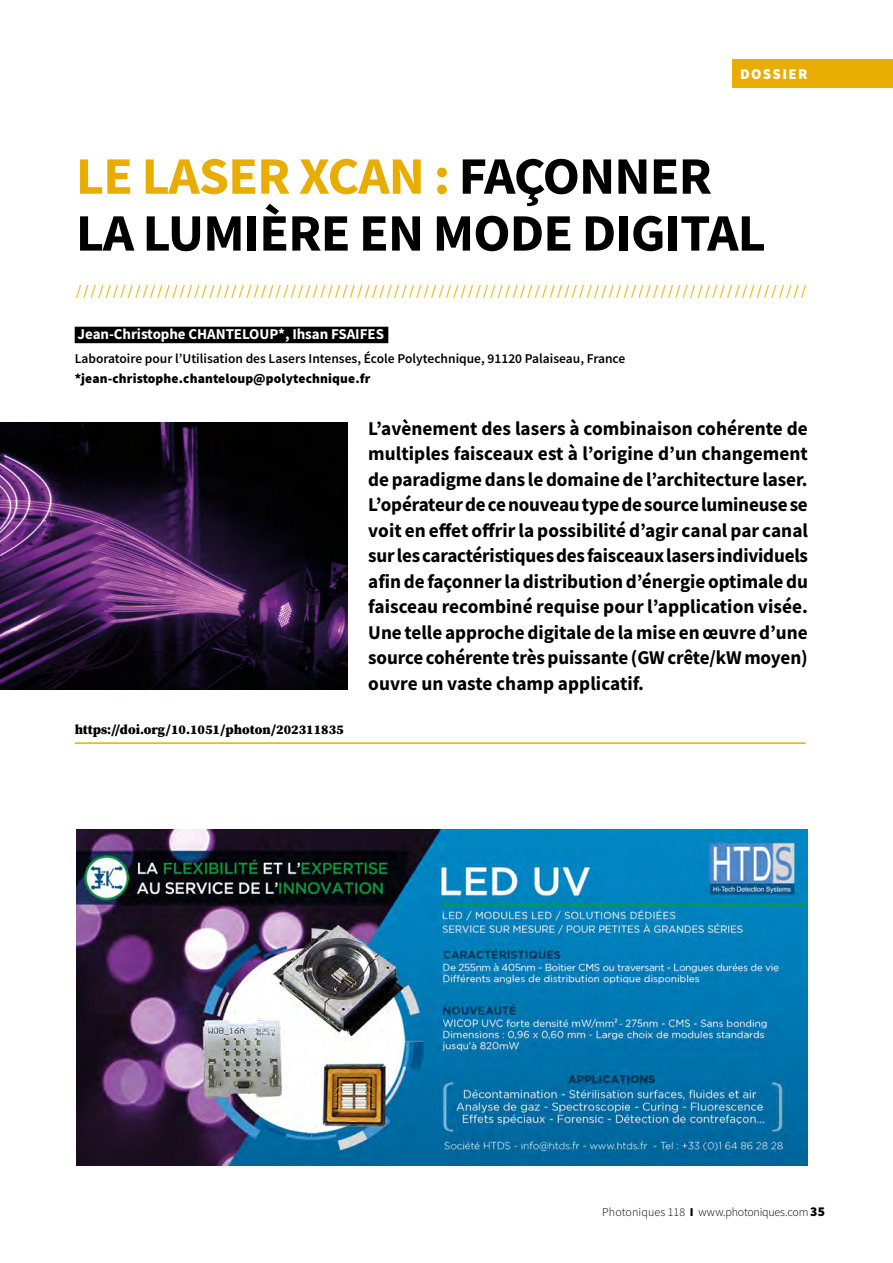
<style>
.page{position:relative;width:893px;height:1263px;background:#fff}
.page>*{position:absolute;margin:0;border:0;box-sizing:border-box;transform-origin:0 0}
.t1{font:700 52.5px/56.8px "Source Sans Pro";letter-spacing:-.02em;color:#000;scale:1.04 1}
.t2{font:700 19.5px/25.5px "Source Sans Pro";letter-spacing:-.005em;color:#000;text-align:justify}
.t3{font:18px "Minion Pro";color:#e8ad00}
.t4{font:700 15px "Source Sans Pro";letter-spacing:-.005em;color:#fff}
.t5{font:900 15px "Source Sans Pro";letter-spacing:.09em;color:#fff}
.t6{font:600 13.5px "Source Sans Pro";color:#000}
.t7{font:900 13.5px "Source Sans Pro";letter-spacing:.01em;color:#000}
.t8{font:900 13.5px "Source Serif Pro";color:#000}
.t9{font:300 12px "Source Sans Pro";color:#000}
.s1{color:#e8ad00}
.s2{font-weight:900}
.s3{font-weight:900;font-size:13.5px}
</style>
<div class="page">
<div style="left:732px;top:60px;width:161px;height:28px;background:#e8ad00"></div>
<div style="left:75px;top:327px;width:313px;height:16px;background:#000"></div>
<hr style="left:75px;top:742px;width:731px;height:2px;background:#e8ad00">
<img style="left:0;top:422px;width:347px;height:267px">
<img style="left:77px;top:829px;width:731px;height:336px">
<p class="t5" style="left:740px;top:64px;width:69px">DOSSIER</p>
<h1 class="t1" style="left:76px;top:147px;width:665px"><span class="s1">LE LASER XCAN :</span> FAÇONNER<br>LA LUMIÈRE EN MODE DIGITAL</h1>
<p class="t3" style="left:76px;top:280px;width:732px">///////////////////////////////////////////////////////////////////////////////////////////////////</p>
<p class="t4" style="left:78px;top:324px;width:308px">Jean-Christophe CHANTELOUP*, Ihsan FSAIFES</p>
<p class="t6" style="left:75px;top:350px;width:552px">Laboratoire pour l’Utilisation des Lasers Intenses, École Polytechnique, 91120 Palaiseau, France</p>
<p class="t7" style="left:75px;top:369px;width:297px">*jean-christophe.chanteloup@polytechnique.fr</p>
<p class="t8" style="left:75px;top:720px;width:271px">https://doi.org/10.1051/photon/202311835</p>
<p class="t2" style="left:368px;top:415px;width:441px">L’avènement des lasers à combinaison cohérente de multiples faisceaux est à l’origine d’un changement de paradigme dans le domaine de l’architecture laser.<br>L’opérateur de ce nouveau type de source lumineuse se voit en effet offrir la possibilité d’agir canal par canal sur les caractéristiques des faisceaux lasers individuels afin de façonner la distribution d’énergie optimale du faisceau recombiné requise pour l’application visée.<br>Une telle approche digitale de la mise en œuvre d’une source cohérente très puissante (GW crête/kW moyen) ouvre un vaste champ applicatif.</p>
<p class="t9" style="left:602px;top:1205px;width:224px">Photoniques 118 <span class="s2">I</span> www.photoniques.com <span class="s3">35</span></p>
</div>
